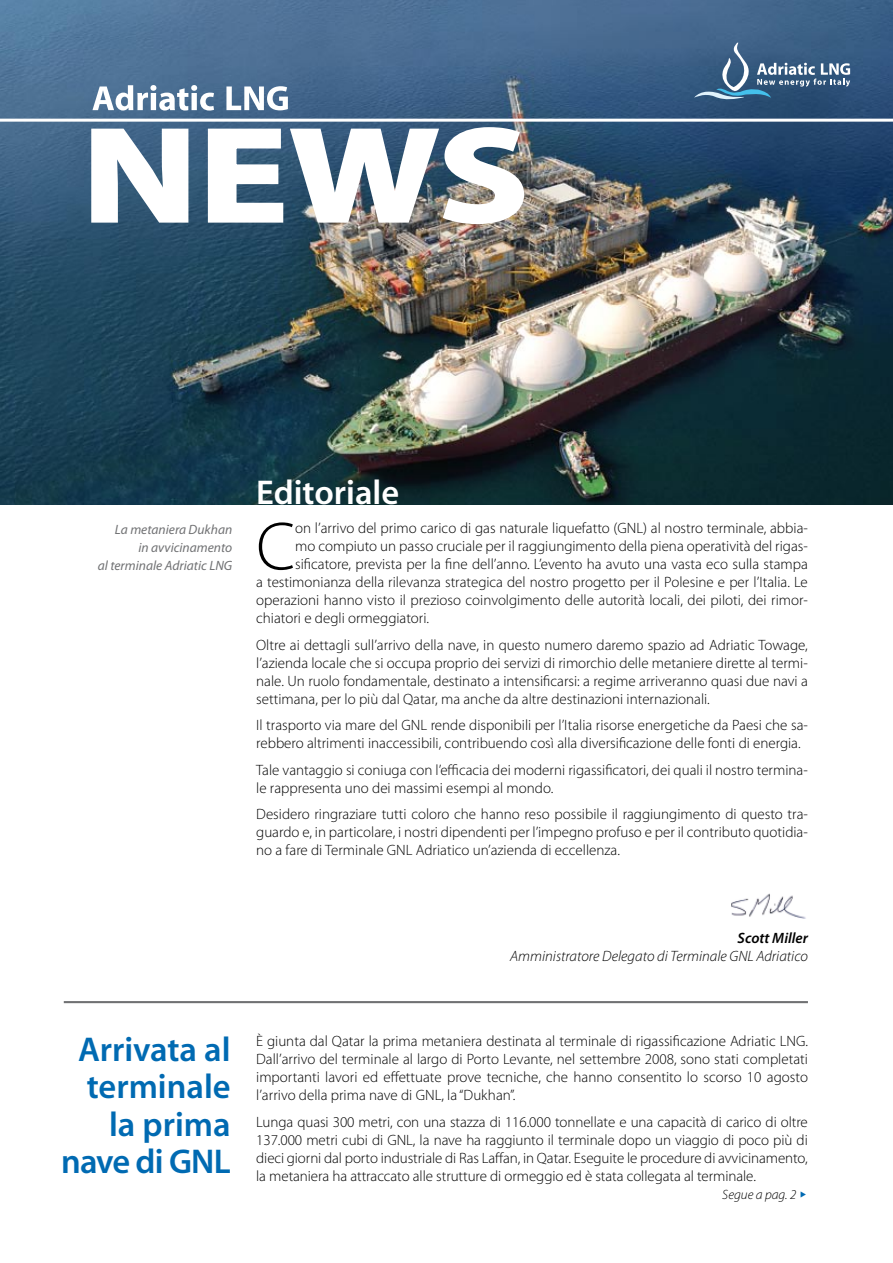
<style>
.page{position:relative;width:893px;height:1263px;background:#fff}
.page>*{position:absolute;margin:0;border:0;box-sizing:border-box;transform-origin:0 0}
.t1{font:135px "Adobe Corp ID Myriad Bd";color:#fff;scale:1.25 1}
.Editoriale{font:300 68.4px "Myriad Pro";color:#000}
.t2{font:34.5px "Adobe Corp ID Myriad Sb";color:#006ab2}
.t3{font:34.5px "Adobe Corp ID Myriad Sb";color:#fff}
.Editoriale-2{font:300 15px/18px "Myriad Pro";color:#000;text-align:justify}
.t4{font:italic 300 15px "Myriad Pro";color:#000}
.t5{font:italic 600 15px "Myriad Pro";color:#000}
.t6{font:italic 13.5px "Myriad Pro";color:#707173}
.t7{font:italic 300 13.5px "Myriad Pro";color:#000}
.s1{color:#006ab2}
</style>
<div class="page">
<img style="left:0;top:0;width:893px;height:504px">
<svg style="left:694px;top:42px;width:156px;height:59px;background:#4c6e8f"></svg>
<svg style="left:90px;top:126px;width:100px;height:99px;background:#587791"></svg>
<img style="left:206px;top:126px;width:320px;height:100px">
<hr style="left:0;top:119px;width:893px;height:3px;background:#fff">
<svg style="left:226px;top:86px;width:62px;height:24px"></svg>
<svg style="left:92px;top:85px;width:122px;height:26px"></svg>
<hr style="left:64px;top:1001px;width:744px;height:2px;background:#707173">
<img style="left:731px;top:893px;width:75px;height:26px">
<p class="t1" style="left:82px;top:106px;width:359px">NEWS</p>
<p class="t6" style="left:115px;top:521px;width:119px">La metaniera Dukhan</p>
<p class="t6" style="left:138px;top:539px;width:95px">in avvicinamento</p>
<p class="t6" style="left:98px;top:557px;width:136px">al terminale Adriatic LNG</p>
<p class="t3" style="left:256px;top:475px;width:145px">Editoriale</p>
<p class="Editoriale" style="left:256px;top:505px;width:40px">C</p>
<p class="Editoriale-2" style="left:295px;top:519px;width:514px">on l’arrivo del primo carico di gas naturale liquefatto (GNL) al nostro terminale, abbia-</p>
<p class="Editoriale-2" style="left:295px;top:537px;width:514px">mo compiuto un passo cruciale per il raggiungimento della piena operatività del rigas-</p>
<p class="Editoriale-2" style="left:295px;top:555px;width:514px">sificatore, prevista per la fine dell’anno. L’evento ha avuto una vasta eco sulla stampa</p>
<p class="Editoriale-2" style="left:256px;top:573px;width:553px">a testimonianza della rilevanza strategica del nostro progetto per il Polesine e per l’Italia. Le</p>
<p class="Editoriale-2" style="left:256px;top:591px;width:553px">operazioni hanno visto il prezioso coinvolgimento delle autorità locali, dei piloti, dei rimor-</p>
<p class="Editoriale-2" style="left:256px;top:609px;width:174px">chiatori e degli ormeggiatori.</p>
<p class="Editoriale-2" style="left:256px;top:636px;width:553px">Oltre ai dettagli sull’arrivo della nave, in questo numero daremo spazio ad Adriatic Towage, l’azienda locale che si occupa proprio dei servizi di rimorchio delle metaniere dirette al termi&shy;nale. Un ruolo fondamentale, destinato a intensificarsi: a regime arriveranno quasi due navi a settimana, per lo più dal Qatar, ma anche da altre destinazioni internazionali.</p>
<p class="Editoriale-2" style="left:256px;top:716px;width:553px">Il trasporto via mare del GNL rende disponibili per l’Italia risorse energetiche da Paesi che sa&shy;rebbero altrimenti inaccessibili, contribuendo così alla diversificazione delle fonti di energia.</p>
<p class="Editoriale-2" style="left:256px;top:761px;width:553px">Tale vantaggio si coniuga con l’efficacia dei moderni rigassificatori, dei quali il nostro termina&shy;le rappresenta uno dei massimi esempi al mondo.</p>
<p class="Editoriale-2" style="left:256px;top:805px;width:553px">Desidero ringraziare tutti coloro che hanno reso possibile il raggiungimento di questo tra&shy;guardo e, in particolare, i nostri dipendenti per l’impegno profuso e per il contributo quotidia&shy;no a fare di Terminale GNL Adriatico un’azienda di eccellenza.</p>
<p class="t5" style="left:738px;top:929px;width:72px">Scott Miller</p>
<p class="t4" style="left:510px;top:947px;width:299px">Amministratore Delegato di Terminale GNL Adriatico</p>
<p class="t2" style="left:78px;top:1031px;width:154px">Arrivata al</p>
<p class="t2" style="left:87px;top:1069px;width:146px">terminale</p>
<p class="t2" style="left:109px;top:1106px;width:123px">la prima</p>
<p class="t2" style="left:61px;top:1144px;width:171px">nave di gnl</p>
<p class="Editoriale-2" style="left:256px;top:1032px;width:553px">È giunta dal Qatar la prima metaniera destinata al terminale di rigassificazione Adriatic LNG.<br>Dall’arrivo del terminale al largo di Porto Levante, nel settembre 2008, sono stati completati importanti lavori ed effettuate prove tecniche, che hanno consentito lo scorso 10 agosto l’arrivo della prima nave di GNL, la “Dukhan”.</p>
<p class="Editoriale-2" style="left:256px;top:1112px;width:553px">Lunga quasi 300 metri, con una stazza di 116.000 tonnellate e una capacità di carico di oltre 137.000 metri cubi di GNL, la nave ha raggiunto il terminale dopo un viaggio di poco più di dieci giorni dal porto industriale di Ras Laffan, in Qatar. Eseguite le procedure di avvicinamento, la metaniera ha attraccato alle strutture di ormeggio ed è stata collegata al terminale.</p>
<p class="t7" style="left:722px;top:1186px;width:87px">Segue a pag. 2 <span class="s1">◆</span></p>
</div>
